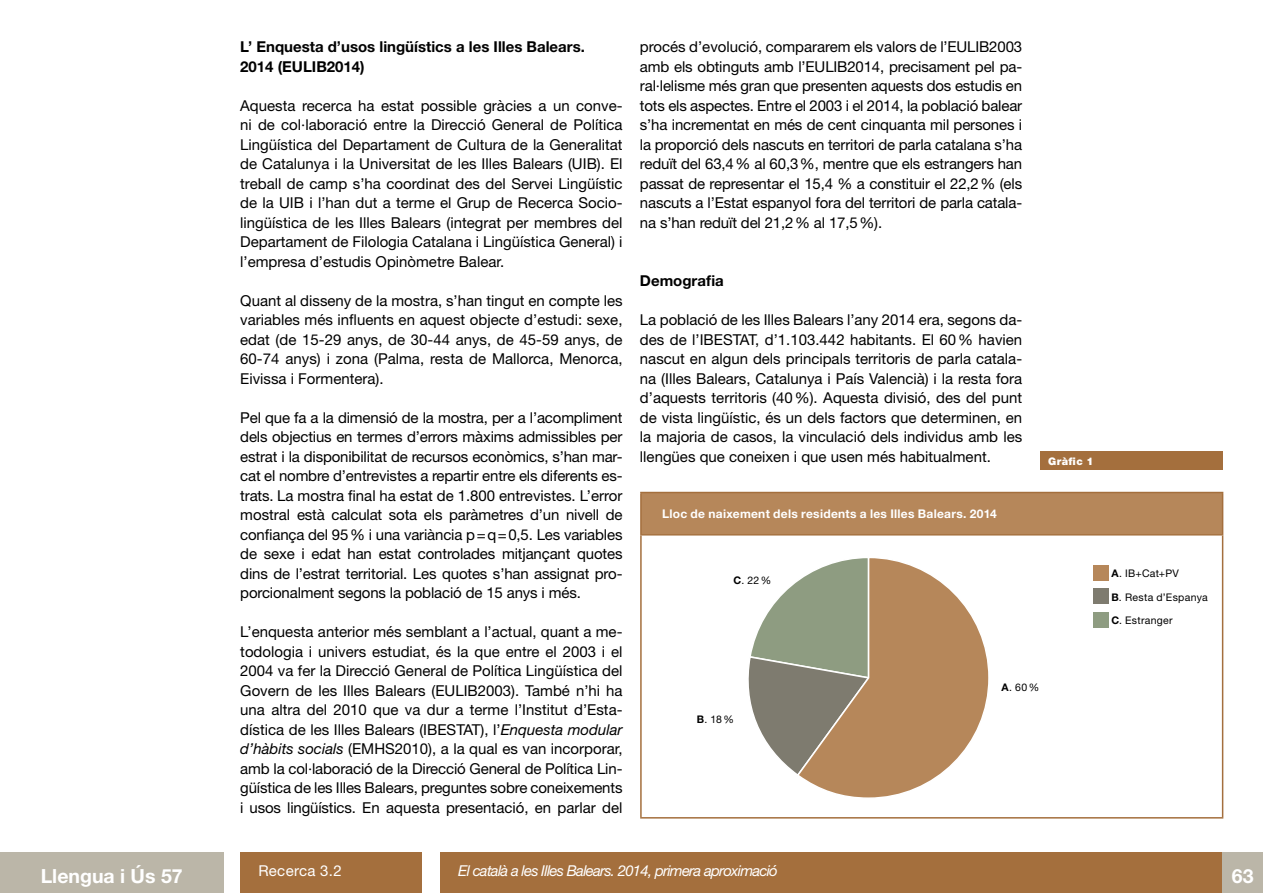
<style>
.page{position:relative;width:1263px;height:893px;background:#fff}
.page>*{position:absolute;margin:0;border:0;box-sizing:border-box;transform-origin:0 0}
.t1{font:700 19.5px "Helvetica Neue LT";color:#fff}
.t2{font:15px/19.5px "Helvetica Neue LT";color:#000;text-align:justify}
.t3{font:700 15px/19.5px "Helvetica Neue LT";color:#000}
.t4{font:italic 15px "Helvetica Neue LT";letter-spacing:-.05em;color:#fff}
.t5{font:15px "Helvetica Neue LT";letter-spacing:.02em;color:#fff}
.t6{font:700 12px "Helvetica Neue LT";letter-spacing:.025em;color:#fff}
.t7{font:10.5px "Helvetica Neue LT";letter-spacing:.03em;color:#000}
.t8{font:900 10.5px "Helvetica Neue LT";color:#fff}
.s1{font-style:italic}
.s2{font-weight:700}
</style>
<div class="page">
<div style="left:0;top:852px;width:223px;height:41px;background:#bbb6a8"></div>
<div style="left:1222px;top:852px;width:41px;height:41px;background:#bbb6a8"></div>
<div style="left:241px;top:852px;width:181px;height:41px;background:#a46f3d"></div>
<div style="left:440px;top:852px;width:782px;height:41px;background:#a46f3d"></div>
<div style="left:641px;top:492px;width:581px;height:43px;background:#b6875a"></div>
<hr style="left:640px;top:535px;width:2px;height:282px;background:#a46f3d">
<hr style="left:1222px;top:535px;width:1px;height:282px;background:#a46f3d">
<hr style="left:640px;top:817px;width:583px;height:2px;background:#a46f3d">
<hr style="left:640px;top:492px;width:583px;height:1px;background:#a46f3d">
<hr style="left:640px;top:493px;width:2px;height:41px;background:#a46f3d">
<hr style="left:1222px;top:493px;width:1px;height:41px;background:#a46f3d">
<hr style="left:640px;top:534px;width:583px;height:1px;background:#a46f3d">
<div style="left:1040px;top:451px;width:182px;height:19px;background:#a46f3d"></div>
<div style="left:1093px;top:565px;width:16px;height:16px;background:#b6875a"></div>
<div style="left:1093px;top:588px;width:16px;height:16px;background:#7e7b6f"></div>
<div style="left:1093px;top:612px;width:16px;height:16px;background:#8e9c81"></div>
<svg style="left:748px;top:582px;width:48px;height:191px"></svg>
<svg style="left:796px;top:558px;width:193px;height:240px"></svg>
<p class="t3" style="left:240px;top:37px;width:346px">L’ Enquesta d’usos lingüístics a les Illes Balears.<br>2014 (EULIB2014)</p>
<p class="t2" style="left:240px;top:95px;width:384px">Aquesta recerca ha estat possible gràcies a un conve&shy;ni de col·laboració entre la Direcció General de Política Lingüística del Departament de Cultura de la Generalitat de Catalunya i la Universitat de les Illes Balears (UIB). El treball de camp s’ha coordinat des del Servei Lingüístic de la UIB i l’han dut a terme el Grup de Recerca Socio&shy;lingüística de les Illes Balears (integrat per membres del Departament de Filologia Catalana i Lingüística General) i l’empresa d’estudis Opinòmetre Balear.</p>
<p class="t2" style="left:240px;top:290px;width:384px">Quant al disseny de la mostra, s’han tingut en compte les variables més influents en aquest objecte d’estudi: sexe, edat (de 15-29 anys, de 30-44 anys, de 45-59 anys, de 60-74 anys) i zona (Palma, resta de Mallorca, Menorca, Eivissa i Formentera).</p>
<p class="t2" style="left:240px;top:407px;width:384px">Pel que fa a la dimensió de la mostra, per a l’acompliment dels objectius en termes d’errors màxims admissibles per estrat i la disponibilitat de recursos econòmics, s’han mar&shy;cat el nombre d’entrevistes a repartir entre els diferents es&shy;trats. La mostra final ha estat de 1.800 entrevistes. L’error mostral està calculat sota els paràmetres d’un nivell de confiança del 95% i una variància p=q=0,5. Les variables de sexe i edat han estat controlades mitjançant quotes dins de l’estrat territorial. Les quotes s’han assignat pro&shy;porcionalment segons la població de 15 anys i més.</p>
<p class="t2" style="left:240px;top:622px;width:384px">L’enquesta anterior més semblant a l’actual, quant a me&shy;todologia i univers estudiat, és la que entre el 2003 i el 2004 va fer la Direcció General de Política Lingüística del Govern de les Illes Balears (EULIB2003). També n’hi ha una altra del 2010 que va dur a terme l’Institut d’Esta&shy;dística de les Illes Balears (IBESTAT), l’<span class="s1">Enquesta modular d’hàbits socials</span> (EMHS2010), a la qual es van incorporar, amb la col·laboració de la Direcció General de Política Lin&shy;güística de les Illes Balears, preguntes sobre coneixements i usos lingüístics. En aquesta presentació, en parlar del</p>
<p class="t2" style="left:640px;top:37px;width:384px">procés d’evolució, compararem els valors de l’EULIB2003 amb els obtinguts amb l’EULIB2014, precisament pel pa&shy;ral·lelisme més gran que presenten aquests dos estudis en tots els aspectes. Entre el 2003 i el 2014, la població balear s’ha incrementat en més de cent cinquanta mil persones i la proporció dels nascuts en territori de parla catalana s’ha reduït del 63,4% al 60,3%, mentre que els estrangers han passat de representar el 15,4 % a constituir el 22,2% (els nascuts a l’Estat espanyol fora del territori de parla catala&shy;na s’han reduït del 21,2% al 17,5%).</p>
<p class="t3" style="left:640px;top:271px;width:85px">Demografia</p>
<p class="t2" style="left:640px;top:310px;width:384px">La població de les Illes Balears l’any 2014 era, segons da&shy;des de l’IBESTAT, d’1.103.442 habitants. El 60% havien nascut en algun dels principals territoris de parla catala&shy;na (Illes Balears, Catalunya i País Valencià) i la resta fora d’aquests territoris (40%). Aquesta divisió, des del punt de vista lingüístic, és un dels factors que determinen, en la majoria de casos, la vinculació dels individus amb les llengües que coneixen i que usen més habitualment.</p>
<p class="t6" style="left:662px;top:507px;width:336px">Lloc de naixement dels residents a les Illes Balears. 2014</p>
<p class="t7" style="left:733px;top:574px;width:39px"><span class="s2">C</span>. 22%</p>
<p class="t8" style="left:1048px;top:455px;width:47px">Gràfic 1</p>
<p class="t7" style="left:697px;top:713px;width:39px"><span class="s2">B</span>. 18%</p>
<p class="t7" style="left:1001px;top:681px;width:39px"><span class="s2">A</span>. 60%</p>
<p class="t7" style="left:1111px;top:567px;width:69px"><span class="s2">A</span>. IB+Cat+PV</p>
<p class="t7" style="left:1111px;top:591px;width:98px"><span class="s2">B</span>. Resta d’Espanya</p>
<p class="t7" style="left:1111px;top:614px;width:63px"><span class="s2">C</span>. Estranger</p>
<h1 class="t1" style="left:41px;top:864px;width:143px">Llengua i Ús 57</h1>
<p class="t5" style="left:258px;top:862px;width:85px">Recerca 3.2</p>
<p class="t4" style="left:458px;top:862px;width:321px">El català a les Illes Balears. 2014, primera aproximació</p>
<h1 class="t1" style="left:1232px;top:864px;width:23px">63</h1>
</div>
